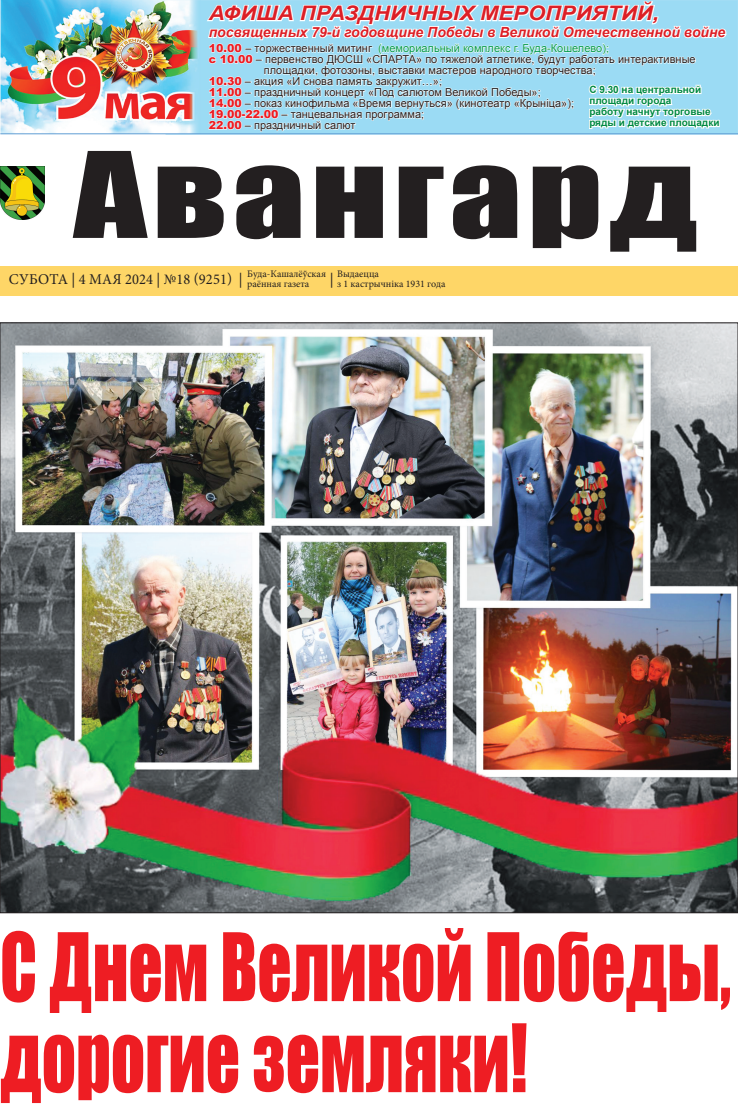
<style>
.page{position:relative;width:738px;height:1106px;background:#fff}
.page>*{position:absolute;margin:0;border:0;box-sizing:border-box;transform-origin:0 0}
.t1{font:110px "Impact";letter-spacing:.04em;color:#231f20;scale:1.31 1}
.t2{font:87.1px/91px "Impact";color:#ee1d23;scale:.77 1}
.t3{font:italic 700 20px "Arial";color:#dc1f26;scale:1.1 1}
.t4{font:15px "Minion Pro";letter-spacing:.01em;color:#231f20}
.t5{font:italic 700 14px "Arial";color:#dc1f26}
.t6{font:11px "Arial";color:#231f20}
.t7{font:11px "Arial";color:#00994b}
.t8{font:700 10px/11px "Arial";color:#008942}
.t9{font:10px/10px "Minion Pro";color:#231f20}
.s1{font-weight:900;color:#ee1d23}
.s2{color:#231f20}
</style>
<div class="page">
<svg style="left:165px;top:0;width:572px;height:134px;background:#92d1ee"></svg>
<img style="left:0;top:0;width:165px;height:133px">
<img style="left:165px;top:0;width:35px;height:133px">
<img style="left:2px;top:325px;width:733px;height:551px">
<hr style="left:0;top:134px;width:737px;height:1px;background:#5f9dd4">
<div style="left:0;top:266px;width:737px;height:29px;background:#fed667"></div>
<img style="left:0;top:167px;width:44px;height:52px">
<svg style="left:0;top:876px;width:736px;height:38px;background:#51635a"></svg>
<svg style="left:205px;top:0;width:522px;height:133px"></svg>
<h3 class="t3" style="left:208px;top:0;width:410px">АФИША ПРАЗДНИЧНЫХ МЕРОПРИЯТИЙ,</h3>
<p class="t5" style="left:208px;top:23px;width:517px">посвященных 79-й годовщине Победы в Великой Отечественной войне</p>
<p class="t7" style="left:208px;top:41px;width:401px"><span class="s1">10.00</span> <span class="s2">– торжественный митинг</span> (мемориальный комплекс г. Буда-Кошелево);</p>
<p class="t6" style="left:208px;top:52px;width:488px"><span class="s1">с 10.00</span> – первенство ДЮСШ «СПАРТА» по тяжелой атлетике, будут работать интерактивные</p>
<p class="t6" style="left:263px;top:63px;width:333px">площадки, фотозоны, выставки мастеров народного творчества;</p>
<p class="t6" style="left:208px;top:74px;width:235px"><span class="s1">10.30</span> – акция «И снова память закружит…»;</p>
<p class="t6" style="left:208px;top:85px;width:333px"><span class="s1">11.00</span> – праздничный концерт «Под салютом Великой Победы»;</p>
<p class="t6" style="left:208px;top:96px;width:366px"><span class="s1">14.00</span> – показ кинофильма «Время вернуться» (кинотеатр «Крыніца»);</p>
<p class="t6" style="left:208px;top:107px;width:217px"><span class="s1">19.00-22.00</span> – танцевальная программа;</p>
<p class="t6" style="left:208px;top:118px;width:148px"><span class="s1">22.00</span> – праздничный салют</p>
<p class="t8" style="left:589px;top:84px;width:131px">С 9.30 на центральной площади города<br>работу начнут торговые ряды и детские площадки</p>
<h1 class="t1" style="left:73px;top:109px;width:478px">Авангард</h1>
<h3 class="t4" style="left:9px;top:269px;width:235px">СУБОТА | 4 МАЯ 2024 | №18 (9251) |</h3>
<h3 class="t4" style="left:329px;top:269px;width:5px">|</h3>
<p class="t9" style="left:337px;top:268px;width:110px">Выдаецца<br>з 1 кастрычніка 1931 года</p>
<p class="t9" style="left:247px;top:269px;width:80px">Буда-Кашалёўская раённая газета</p>
<h2 class="t2" style="left:0;top:919px;width:950px">С Днем Великой Победы, дорогие земляки!</h2>
</div>
